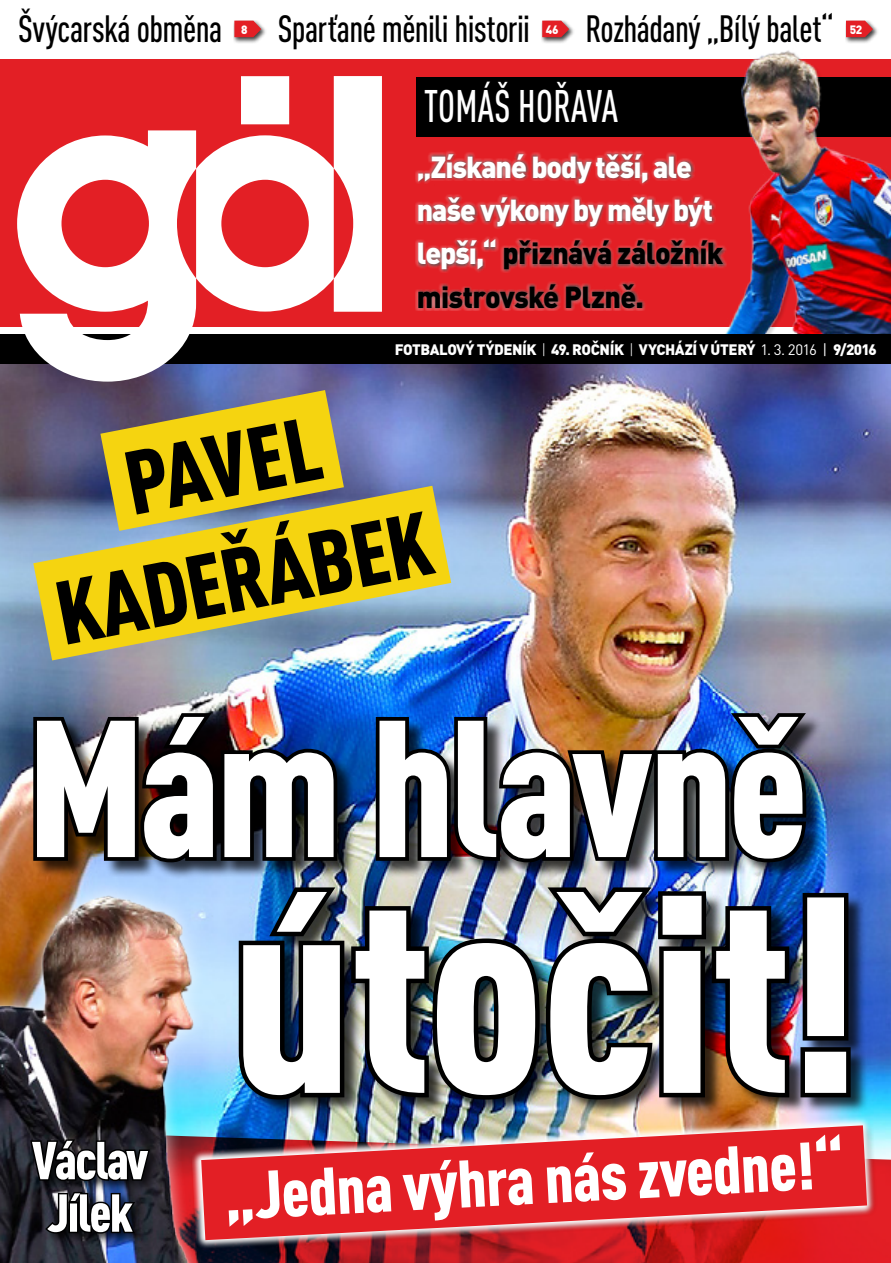
<style>
.page{position:relative;width:891px;height:1263px;background:#fff}
.page>*{position:absolute;margin:0;border:0;box-sizing:border-box;transform-origin:0 0}
.t1{font:900 condensed 274.5px "DIN Pro";letter-spacing:-.01em;color:#fff}
.t2{font:900 condensed 191.55px "DIN Pro";letter-spacing:-.03em;color:#fff}
.t3{font:900 condensed 88.65px/114.4px "DIN Pro";color:#000;text-align:center}
.t4{font:900 condensed 66px "DIN Pro";color:#fff}
.t5{font:900 condensed 52.5px/52.5px "DIN Pro";letter-spacing:-.035em;color:#fff}
.t6{font:500 condensed 45px "DIN Pro";letter-spacing:.01em;color:#fff;scale:.85 1}
.t7{font:500 condensed 37.5px "DIN Pro";letter-spacing:-.015em;color:#000;scale:.94 1}
.t8{font:900 30px/43.2px "DIN Pro";letter-spacing:-.025em;color:#fff;scale:.95 1}
.t9{font:900 15px "DIN Pro";letter-spacing:-.03em;color:#fff}
.t10{font:900 12px "DIN Pro";color:#fff}
.s1{color:#000}
.s2{font-weight:300}
.s3{font-weight:400}
</style>
<div class="page">
<img style="left:0;top:364px;width:891px;height:717px">
<div style="left:0;top:60px;width:891px;height:267px;background:#e31f25"></div>
<div style="left:417px;top:77px;width:474px;height:59px;background:#000"></div>
<div style="left:35px;top:716px;width:789px;height:163px;background:#000;opacity:.75"></div>
<img style="left:30px;top:728px;width:311px;height:133px">
<img style="left:372px;top:706px;width:438px;height:161px">
<img style="left:346px;top:879px;width:509px;height:202px">
<img style="left:593px;top:50px;width:298px;height:284px">
<img style="left:0;top:861px;width:346px;height:402px">
<div style="left:28px;top:1136px;width:135px;height:110px;background:#000;opacity:.8"></div>
<svg style="left:28px;top:1137px;width:91px;height:99px;background:#191b22"></svg>
<div style="left:415px;top:151px;width:312px;height:160px;background:#fff;opacity:.4"></div>
<img style="left:119px;top:1081px;width:772px;height:182px">
<div style="left:0;top:334px;width:891px;height:30px;background:#000"></div>
<svg style="left:17px;top:76px;width:365px;height:247px;fill:#fff"></svg>
<div style="left:233px;top:20px;width:35px;height:24px;background:#000;opacity:.75"></div>
<svg style="left:234px;top:21px;width:27px;height:16px"></svg>
<div style="left:541px;top:20px;width:35px;height:24px;background:#000;opacity:.75"></div>
<svg style="left:542px;top:21px;width:27px;height:16px"></svg>
<div style="left:845px;top:20px;width:35px;height:24px;background:#000;opacity:.75"></div>
<svg style="left:846px;top:21px;width:27px;height:16px"></svg>
<svg style="left:0;top:323px;width:451px;height:95px"></svg>
<img style="left:0;top:418px;width:558px;height:310px">
<p class="t7" style="left:18px;top:1px;width:219px">Švýcarská obměna</p>
<p class="t10" style="left:241px;top:21px;width:8px">8</p>
<p class="t7" style="left:278px;top:1px;width:270px">Sparťané měnili historii</p>
<p class="t10" style="left:546px;top:21px;width:14px">46</p>
<p class="t7" style="left:586px;top:1px;width:266px">Rozhádaný „Bílý balet“</p>
<h3 class="t6" style="left:424px;top:73px;width:230px">TOMÁŠ HOŘAVA</h3>
<p class="t8" style="left:417px;top:144px;width:324px">„Získané body těší, ale naše výkony by měly být lepší, “ <span class="s1">přiznává záložník mistrovské Plzně.</span></p>
<p class="t10" style="left:850px;top:21px;width:14px">52</p>
<p class="t9" style="left:395px;top:339px;width:484px">FOTBALOVÝ TÝDENÍK <span class="s2">|</span> 49. ROČNÍK <span class="s2">|</span> VYCHÁZÍ V ÚTERÝ <span class="s3">1. 3. 2016 |</span> 9/2016</p>
<h3 class="t3" style="left:24px;top:445px;width:382px;rotate:-11deg">PAVEL<br>KADEŘÁBEK</h3>
<h2 class="t2" style="left:26px;top:670px;width:783px">Mám hlavně</h2>
<h1 class="t1" style="left:231px;top:824px;width:631px">útočit!</h1>
<h3 class="t5" style="left:32px;top:1134px;width:118px">Václav<br>Jílek</h3>
<h3 class="t4" style="left:222px;top:1155px;width:623px;rotate:-3deg">„Jedna výhra nás zvedne!“</h3>
</div>
